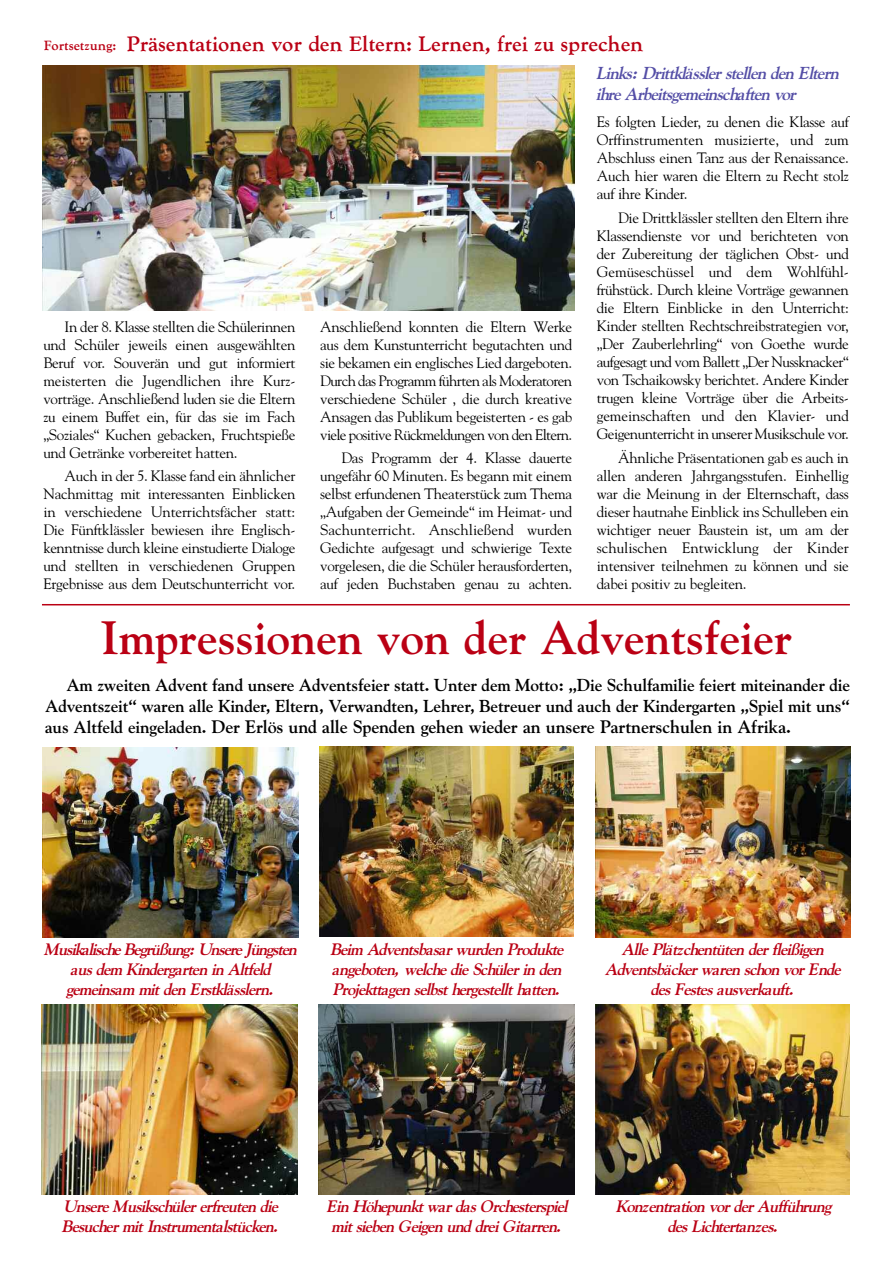
<style>
.page{position:relative;width:893px;height:1263px;background:#fff}
.page>*{position:absolute;margin:0;border:0;box-sizing:border-box;transform-origin:0 0}
.t1{font:700 46.5px "Goudy";letter-spacing:-.005em;color:#ba0014}
.t2{font:700 21px "Goudy Old Style";letter-spacing:-.005em;color:#ba0014}
.t3{font:700 18px "Goudy";letter-spacing:-.01em;color:#000}
.t4{font:700 17.25px/20.7px "Goudy";letter-spacing:-.01em;color:#000;text-align:right}
.t5{font:italic 700 17.25px/20.7px "Goudy";letter-spacing:-.055em;color:#544ea6}
.t6{font:italic 700 16.5px/19.8px "Goudy";letter-spacing:-.055em;color:#ba0014;text-align:center}
.t7{font:15px/18px "Goudy";letter-spacing:-.02em;color:#000;text-align:justify}
.s1{font-size:13.5px}
.s2{font-size:17.25px}
</style>
<div class="page">
<img style="left:43px;top:747px;width:255px;height:190px">
<img style="left:319px;top:746px;width:255px;height:191px">
<img style="left:595px;top:746px;width:256px;height:192px">
<hr style="left:42px;top:604px;width:808px;height:1px;background:#ba0014">
<img style="left:42px;top:1004px;width:255px;height:190px">
<img style="left:318px;top:1004px;width:256px;height:191px">
<img style="left:595px;top:1004px;width:255px;height:191px">
<img style="left:43px;top:65px;width:531px;height:246px">
<h2 class="t2" style="left:44px;top:31px;width:601px"><span class="s1">Fortsetzung:</span> Präsentationen vor den Eltern: Lernen, frei zu sprechen</h2>
<p class="t5" style="left:596px;top:63px;width:247px">Links: Drittklässler stellen den Eltern ihre Arbeitsgemeinschaften vor</p>
<p class="t7" style="left:597px;top:113px;width:254px">Es folgten Lieder, zu denen die Klasse auf Orffinstrumenten musizierte, und zum Abschluss einen Tanz aus der Renaissance.<br>Auch hier waren die Eltern zu Recht stolz auf ihre Kinder.</p>
<p class="t7" style="left:597px;top:208px;width:254px;text-indent:21px">Die Drittklässler stellten den Eltern ihre Klassendienste vor und berichteten von der Zubereitung der täglichen Obst- und Gemüseschüssel und dem Wohlfühl&shy;frühstück. Durch kleine Vorträge gewannen die Eltern Einblicke in den Unterricht:<br>Kinder stellten Rechtschreibstrategien vor, „Der Zauberlehrling“ von Goethe wurde aufgesagt und vom Ballett „Der Nussknacker“ von Tschaikowsky berichtet. Andere Kinder trugen kleine Vorträge über die Arbeits&shy;gemeinschaften und den Klavier- und Geigenunterricht in unserer Musikschule vor.</p>
<p class="t7" style="left:597px;top:449px;width:254px;text-indent:21px">Ähnliche Präsentationen gab es auch in allen anderen Jahrgangsstufen. Einhellig war die Meinung in der Elternschaft, dass dieser hautnahe Einblick ins Schulleben ein wichtiger neuer Baustein ist, um am der schulischen Entwicklung der Kinder intensiver teilnehmen zu können und sie dabei positiv zu begleiten.</p>
<h1 class="t1" style="left:101px;top:611px;width:693px">Impressionen von der Adventsfeier</h1>
<p class="t7" style="left:43px;top:318px;width:254px;text-indent:21px">In der 8. Klasse stellten die Schülerinnen und Schüler jeweils einen ausgewählten Beruf vor. Souverän und gut informiert meisterten die Jugendlichen ihre Kurz&shy;vorträge. Anschließend luden sie die Eltern zu einem Buffet ein, für das sie im Fach „Soziales“ Kuchen gebacken, Fruchtspieße und Getränke vorbereitet hatten.</p>
<p class="t7" style="left:43px;top:467px;width:254px;text-indent:21px">Auch in der 5. Klasse fand ein ähnlicher Nachmittag mit interessanten Einblicken in verschiedene Unterrichtsfächer statt:<br>Die Fünftklässler bewiesen ihre Englisch&shy;kenntnisse durch kleine einstudierte Dialoge und stellten in verschiedenen Gruppen Ergebnisse aus dem Deutschunterricht vor.</p>
<p class="t7" style="left:320px;top:318px;width:254px">Anschließend konnten die Eltern Werke aus dem Kunstunterricht begutachten und sie bekamen ein englisches Lied dargeboten.<br>Durch das Programm führten als Moderatoren verschiedene Schüler , die durch kreative Ansagen das Publikum begeisterten - es gab viele positive Rückmeldungen von den Eltern.</p>
<p class="t7" style="left:320px;top:449px;width:254px;text-indent:21px">Das Programm der 4. Klasse dauerte ungefähr 60 Minuten. Es begann mit einem selbst erfundenen Theaterstück zum Thema „Aufgaben der Gemeinde“ im Heimat- und Sachunterricht. Anschließend wurden Gedichte aufgesagt und schwierige Texte vorgelesen, die die Schüler herausforderten, auf jeden Buchstaben genau zu achten.</p>
<p class="t4" style="left:45px;top:675px;width:806px">Am zweiten Advent fand unsere Adventsfeier statt. Unter dem Motto: „Die Schulfamilie feiert miteinander die<br>Adventszeit“ waren alle Kinder, Eltern, Verwandten, Lehrer, Betreuer und auch der Kindergarten „Spiel mit uns“</p>
<p class="t3" style="left:45px;top:716px;width:747px"><span class="s2">aus Altfeld eingeladen.</span> Der Erlös und alle Spenden gehen wieder an unsere Partnerschulen in Afrika.</p>
<p class="t6" style="left:44px;top:939px;width:257px">Musikalische Begrüßung : Unsere Jüngsten aus dem Kindergarten in Altfeld gemeinsam mit den Erstklässlern.</p>
<p class="t6" style="left:330px;top:940px;width:238px;text-align:justify">Beim Adventsbasar wurden Produkte angeboten, welche die Schüler in den Projekttagen selbst hergestellt hatten.</p>
<p class="t6" style="left:605px;top:939px;width:240px">Alle Plätzchentüten der fleißig en<br>Adventsbäcker waren schon vor Ende des Festes ausverkauft.</p>
<p class="t6" style="left:62px;top:1197px;width:221px;text-align:left">Unsere Musikschüler erfreuten die<br>Besucher mit Instrumentalstücken.</p>
<p class="t6" style="left:326px;top:1197px;width:246px">Ein Höhepunkt war das Orchesterspiel mit sieben Geigen und drei Gitarren.</p>
<p class="t6" style="left:615px;top:1197px;width:218px">Konzentration vor der Aufführung des Lichtertanzes.</p>
</div>
